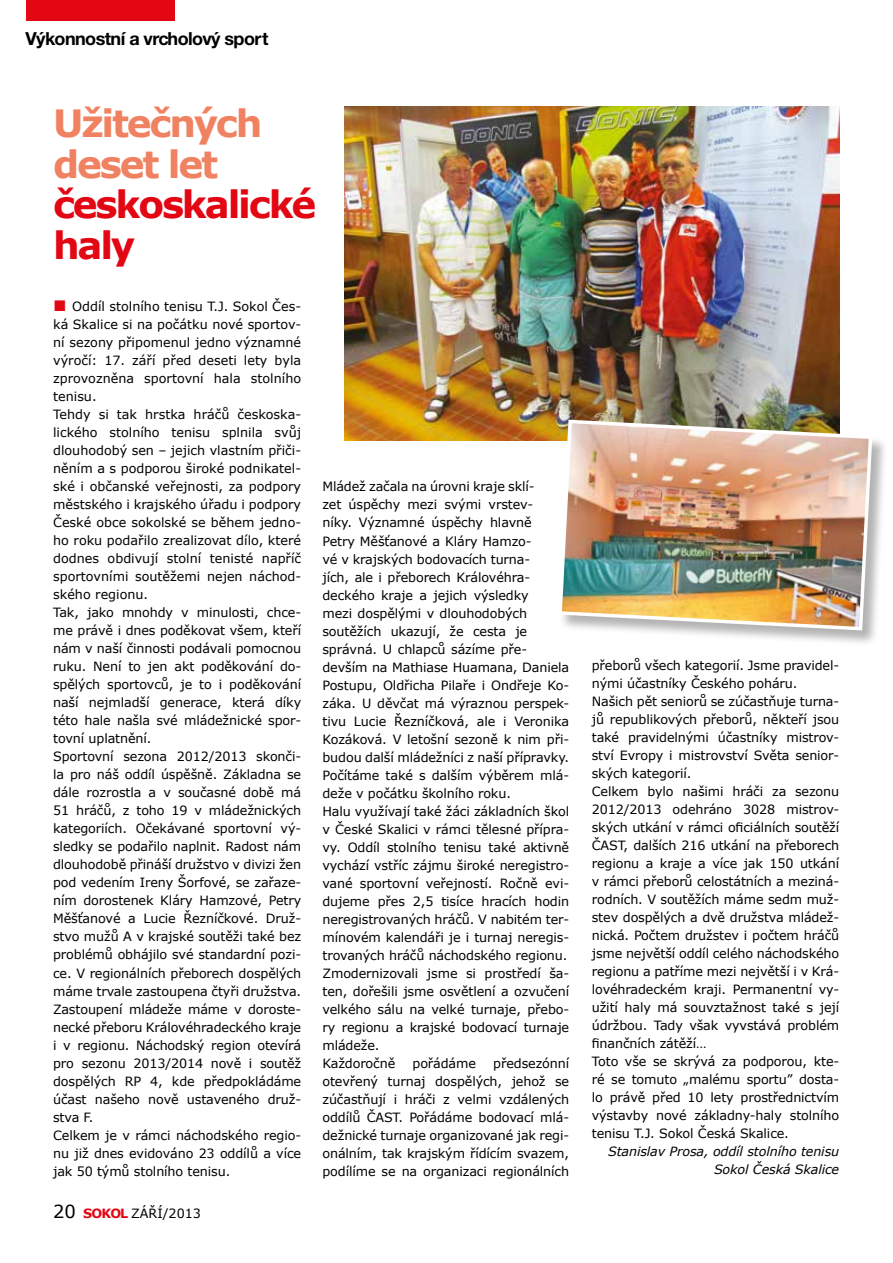
<style>
.page{position:relative;width:893px;height:1263px;background:#fff}
.page>*{position:absolute;margin:0;border:0;box-sizing:border-box;transform-origin:0 0}
.t1{font:700 37.5px/40.5px "Verdana";letter-spacing:-.06em;color:#f08262}
.t2{font:700 37.5px/40.5px "Verdana";letter-spacing:-.06em;color:#e30613}
.t3{font:700 18px "Helvetica Neue CE";letter-spacing:-.03em;color:#000}
.t4{font:12.75px/18px "Verdana";letter-spacing:-.01em;color:#000}
.t5{font:italic 12.75px/18px "Verdana";letter-spacing:-.01em;color:#000;text-align:right}
.s1{font-family:"Franklin Gothic";font-size:22.5px;color:#e30613}
.s2{font-size:18px}
.s3{font-weight:700;color:#e30613}
</style>
<div class="page">
<div style="left:26px;top:0;width:149px;height:21px;background:#e30613"></div>
<img style="left:344px;top:106px;width:496px;height:334px">
<div style="left:559px;top:420px;width:329px;height:227px;background:#000;opacity:.3"></div>
<img style="left:556px;top:418px;width:318px;height:214px">
<h2 class="t3" style="left:26px;top:27px;width:244px">Výkonnostní a vrcholový sport</h2>
<h1 class="t1" style="left:53px;top:102px;width:211px">Užitečných deset let</h1>
<h1 class="t2" style="left:53px;top:183px;width:265px">českoskalické haly</h1>
<p class="t4" style="left:53px;top:297px;width:250px"><span class="s1">■</span> Oddíl stolního tenisu T.J. Sokol Čes&shy;ká Skalice si na počátku nové sportov&shy;ní sezony připomenul jedno významné výročí: 17. září před deseti lety byla zprovozněna sportovní hala stolního tenisu.<br>Tehdy si tak hrstka hráčů českoska&shy;lického stolního tenisu splnila svůj dlouhodobý sen – jejich vlastním přiči&shy;něním a s podporou široké podnikatel&shy;ské i občanské veřejnosti, za podpory městského i krajského úřadu i podpory České obce sokolské se během jedno&shy;ho roku podařilo zrealizovat dílo, které dodnes obdivují stolní tenisté napříč sportovními soutěžemi nejen náchod&shy;ského regionu.<br>Tak, jako mnohdy v minulosti, chce&shy;me právě i dnes poděkovat všem, kteří nám v naší činnosti podávali pomocnou ruku. Není to jen akt poděkování do&shy;spělých sportovců, je to i poděkování naší nejmladší generace, která díky této hale našla své mládežnické spor&shy;tovní uplatnění.<br>Sportovní sezona 2012/2013 skonči&shy;la pro náš oddíl úspěšně. Základna se dále rozrostla a v současné době má 51 hráčů, z toho 19 v mládežnických kategoriích. Očekávané sportovní vý&shy;sledky se podařilo naplnit. Radost nám dlouhodobě přináší družstvo v divizi žen pod vedením Ireny Šorfové, se zařaze&shy;ním dorostenek Kláry Hamzové, Petry Měšťanové a Lucie Řezníčkové. Druž&shy;stvo mužů A v krajské soutěži také bez problémů obhájilo své standardní pozi&shy;ce. V regionálních přeborech dospělých máme trvale zastoupena čtyři družstva.<br>Zastoupení mládeže máme v doroste&shy;necké přeboru Královéhradeckého kraje i v regionu. Náchodský region otevírá pro sezonu 2013/2014 nově i soutěž dospělých RP 4, kde předpokládáme účast našeho nově ustaveného druž&shy;stva F.<br>Celkem je v rámci náchodského regio&shy;nu již dnes evidováno 23 oddílů a více jak 50 týmů stolního tenisu.</p>
<p class="t4" style="left:53px;top:1205px;width:149px"><span class="s2">20</span> <span class="s3">SOKOL</span> ZÁŘÍ/2013</p>
<p class="t4" style="left:322px;top:478px;width:248px">Mládež začala na úrovni kraje sklí-<br>zet úspěchy mezi svými vrstev-<br>níky. Významné úspěchy hlavně<br>Petry Měšťanové a Kláry Hamzo-<br>vé v krajských bodovacích turna-<br>jích, ale i přeborech Královéhra&shy;deckého kraje a jejich výsledky<br>mezi dospělými v dlouhodobých soutěžích ukazují, že cesta je správná. U chlapců sázíme pře&shy;devším na Mathiase Huamana, Daniela Postupu, Oldřicha Pilaře i Ondřeje Ko&shy;záka. U děvčat má výraznou perspek&shy;tivu Lucie Řezníčková, ale i Veronika Kozáková. V letošní sezoně k nim při&shy;budou další mládežníci z naší přípravky.<br>Počítáme také s dalším výběrem mlá&shy;deže v počátku školního roku.<br>Halu využívají také žáci základních škol v České Skalici v rámci tělesné přípra&shy;vy. Oddíl stolního tenisu také aktivně vychází vstříc zájmu široké neregistro&shy;vané sportovní veřejností. Ročně evi&shy;dujeme přes 2,5 tisíce hracích hodin neregistrovaných hráčů. V nabitém ter&shy;mínovém kalendáři je i turnaj neregis&shy;trovaných hráčů náchodského regionu.<br>Zmodernizovali jsme si prostředí ša&shy;ten, dořešili jsme osvětlení a ozvučení velkého sálu na velké turnaje, přebo&shy;ry regionu a krajské bodovací turnaje mládeže.<br>Každoročně</p>
<p class="t4" style="left:322px;top:1054px;width:248px;text-align:justify;text-indent:171px">předsezónní otevřený turnaj dospělých, jehož se zúčastňují i hráči z velmi vzdálených oddílů ČAST. Pořádáme bodovací mlá&shy;dežnické turnaje organizované jak regi&shy;onálním, tak krajským řídícím svazem, podílíme se na organizaci regionálních</p>
<p class="t4" style="left:413px;top:1054px;width:65px">pořádáme</p>
<p class="t4" style="left:592px;top:656px;width:249px">přeborů všech kategorií. Jsme pravidel&shy;nými účastníky Českého poháru.<br>Našich pět seniorů se zúčastňuje turna&shy;jů republikových přeborů, někteří jsou také pravidelnými účastníky mistrov&shy;ství Evropy i mistrovství Světa senior&shy;ských kategorií.<br>Celkem bylo našimi hráči za sezonu 2012/2013 odehráno 3028 mistrov&shy;ských utkání v rámci oficiálních soutěží ČAST, dalších 216 utkání na přeborech regionu a kraje a více jak 150 utkání v rámci přeborů celostátních a meziná&shy;rodních. V soutěžích máme sedm muž&shy;stev dospělých a dvě družstva mládež&shy;nická. Počtem družstev i počtem hráčů jsme největší oddíl celého náchodského regionu a patříme mezi největší i v Krá&shy;lovéhradeckém kraji. Permanentní vy&shy;užití haly má souvztažnost také s její údržbou. Tady však vyvstává problém finančních zátěží…<br>Toto vše se skrývá za podporou, kte&shy;ré se tomuto „malému sportu” dosta&shy;lo právě před 10 lety prostřednictvím výstavby nové základny-haly stolního tenisu T.J. Sokol Česká Skalice.</p>
<p class="t5" style="left:608px;top:1142px;width:233px">Stanislav Prosa, oddíl stolního tenisu<br>Sokol Česká Skalice</p>
</div>
